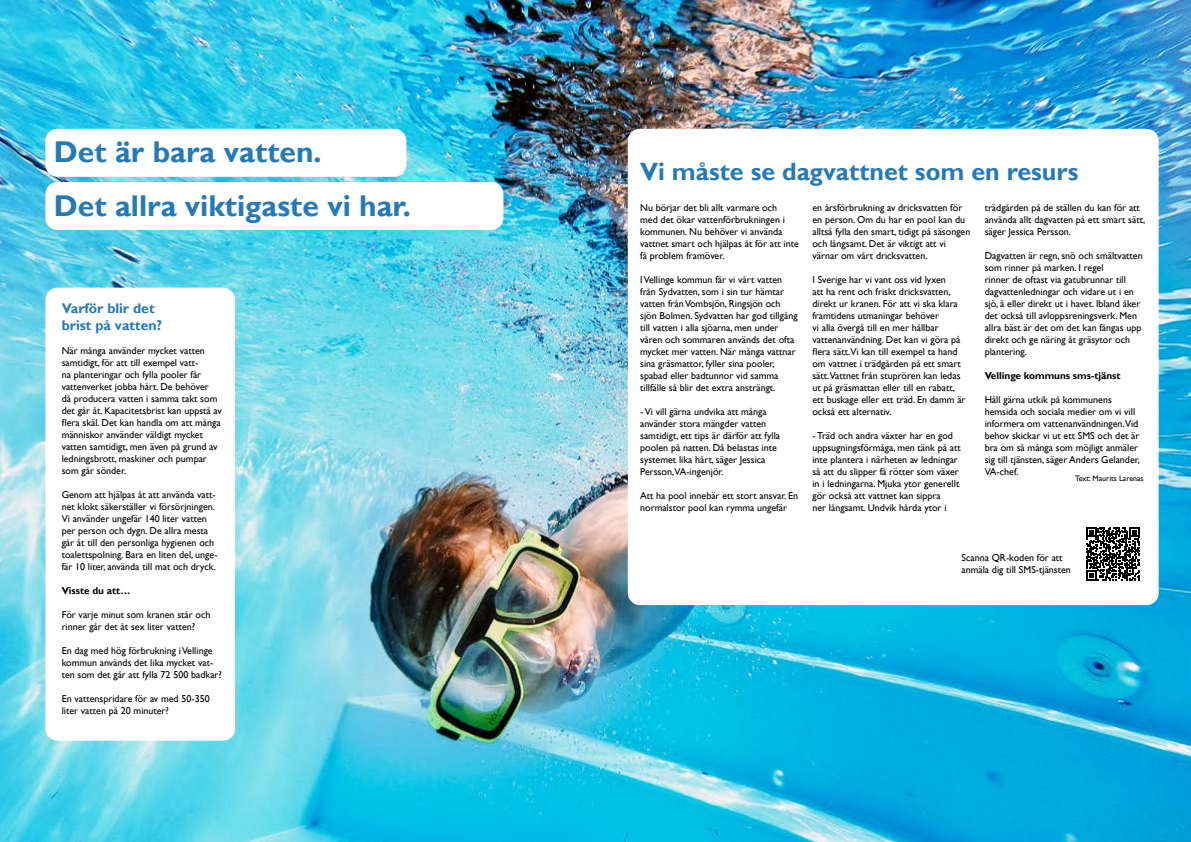
<style>
.page{position:relative;width:1191px;height:842px;background:#fff}
.page>*{position:absolute;margin:0;border:0;box-sizing:border-box;transform-origin:0 0}
.t1{font:700 30px/54px "Gill Sans";color:#2479b7}
.t2{font:700 25px "Gill Sans";color:#2479b7}
.t3{font:700 14px/16.8px "Gill Sans";color:#2479b7}
.t4{font:10px/12px "Gill Sans";color:#000}
.t5{font:700 10px "Gill Sans";color:#000}
.t6{font:8px "Gill Sans";color:#000}
</style>
<div class="page">
<img style="left:0;top:0;width:1191px;height:842px">
<div style="left:45px;top:129px;width:361px;height:48px;background:#fff;border-radius:12px"></div>
<div style="left:45px;top:182px;width:458px;height:48px;background:#fff;border-radius:12px"></div>
<div style="left:628px;top:129px;width:530px;height:476px;background:#fff;border-radius:12px"></div>
<div style="left:45px;top:288px;width:190px;height:453px;background:#fff;border-radius:12px"></div>
<svg style="left:1086px;top:527px;width:53px;height:54px"></svg>
<h1 class="t1" style="left:54px;top:126px;width:359px">Det är bara vatten.<br>Det allra viktigaste vi har.</h1>
<h3 class="t3" style="left:62px;top:301px;width:102px">Varför blir det brist på vatten?</h3>
<p class="t4" style="left:62px;top:345px;width:162px">När många använder mycket vatten samtidigt, för att till exempel vatt-<br>na planteringar och fylla pooler får vattenverket jobba hårt. De behöver<br>då producera vatten i samma takt som det går åt. Kapacitetsbrist kan uppstå av flera skäl. Det kan handla om att många människor använder väldigt mycket vatten samtidigt, men även på grund av ledningsbrott, maskiner och pumpar som går sönder.</p>
<p class="t4" style="left:62px;top:489px;width:157px">Genom att hjälpas åt att använda vatt&shy;net klokt säkerställer vi försörjningen.<br>Vi använder ungefär 140 liter vatten per person och dygn. De allra mesta går åt till den personliga hygienen och toalettspolning. Bara en liten del, unge&shy;fär 10 liter, använda till mat och dryck.</p>
<p class="t5" style="left:62px;top:585px;width:70px">Visste du att…</p>
<p class="t4" style="left:62px;top:609px;width:150px">För varje minut som kranen står och rinner går det åt sex liter vatten?</p>
<p class="t4" style="left:62px;top:645px;width:162px">En dag med hög förbrukning i Vellinge kommun används det lika mycket vat&shy;ten som det går att fylla 72 500 badkar?</p>
<p class="t4" style="left:62px;top:693px;width:150px">En vattenspridare för av med 50-350 liter vatten på 20 minuter?</p>
<h2 class="t2" style="left:640px;top:156px;width:440px">Vi måste se dagvattnet som en resurs</h2>
<p class="t4" style="left:640px;top:202px;width:160px">Nu börjar det bli allt varmare och<br>med det ökar vattenförbrukningen i kommunen. Nu behöver vi använda vattnet smart och hjälpas åt för att inte få problem framöver.</p>
<p class="t4" style="left:640px;top:274px;width:159px">I Vellinge kommun får vi vårt vatten från Sydvatten, som i sin tur hämtar vatten från Vombsjön, Ringsjön och sjön Bolmen. Sydvatten har god tillgång till vatten i alla sjöarna, men under våren och sommaren används det ofta mycket mer vatten. När många vattnar sina gräsmattor, fyller sina pooler, spabad eller badtunnor vid samma tillfälle så blir det extra ansträngt.</p>
<p class="t4" style="left:640px;top:406px;width:141px">- Vi vill gärna undvika att många använder stora mängder vatten samtidigt, ett tips är därför att fylla poolen på natten. Då belastas inte systemet lika hårt, säger Jessica<br>Persson,VA-ingenjör.</p>
<p class="t4" style="left:640px;top:490px;width:160px">Att ha pool innebär ett stort ansvar. En normalstor pool kan rymma ungefär</p>
<p class="t4" style="left:812px;top:202px;width:159px">en årsförbrukning av dricksvatten för en person. Om du har en pool kan du alltså fylla den smart, tidigt på säsongen och långsamt. Det är viktigt att vi värnar om vårt dricksvatten.</p>
<p class="t4" style="left:812px;top:274px;width:155px">I Sverige har vi vant oss vid lyxen<br>att ha rent och friskt dricksvatten, direkt ur kranen. För att vi ska klara framtidens utmaningar behöver<br>vi alla övergå till en mer hållbar vattenanvändning. Det kan vi göra på flera sätt.Vi kan till exempel ta hand om vattnet i trädgården på ett smart sätt.Vattnet från stuprören kan ledas ut på gräsmattan eller till en rabatt, ett buskage eller ett träd. En damm är också ett alternativ.</p>
<p class="t4" style="left:812px;top:430px;width:150px">- Träd och andra växter har en god uppsugningsförmåga, men tänk på att inte plantera i närheten av ledningar så att du slipper få rötter som växer in i ledningarna. Mjuka ytor generellt gör också att vattnet kan sippra<br>ner långsamt. Undvik hårda ytor i</p>
<p class="t4" style="left:984px;top:202px;width:162px">trädgården på de ställen du kan för att använda allt dagvatten på ett smart sätt, säger Jessica Persson.</p>
<p class="t4" style="left:984px;top:250px;width:159px">Dagvatten är regn, snö och smältvatten som rinner på marken. I regel<br>rinner de oftast via gatubrunnar till dagvattenledningar och vidare ut i en sjö, å eller direkt ut i havet. Ibland åker det också till avloppsreningsverk. Men allra bäst är det om det kan fångas upp direkt och ge näring åt gräsytor och plantering.</p>
<p class="t5" style="left:984px;top:370px;width:137px">Vellinge kommuns sms-tjänst</p>
<p class="t4" style="left:984px;top:394px;width:157px">Håll gärna utkik på kommunens hemsida och sociala medier om vi vill informera om vattenanvändningen.Vid behov skickar vi ut ett SMS och det är bra om så många som möjligt anmäler sig till tjänsten, säger Anders Gelander,<br>VA-chef.</p>
<p class="t6" style="left:1075px;top:474px;width:70px">Text: Maurits Larenas</p>
<p class="t4" style="left:961px;top:551px;width:111px">Scanna QR-koden för att anmäla dig till SMS-tjänsten</p>
</div>
